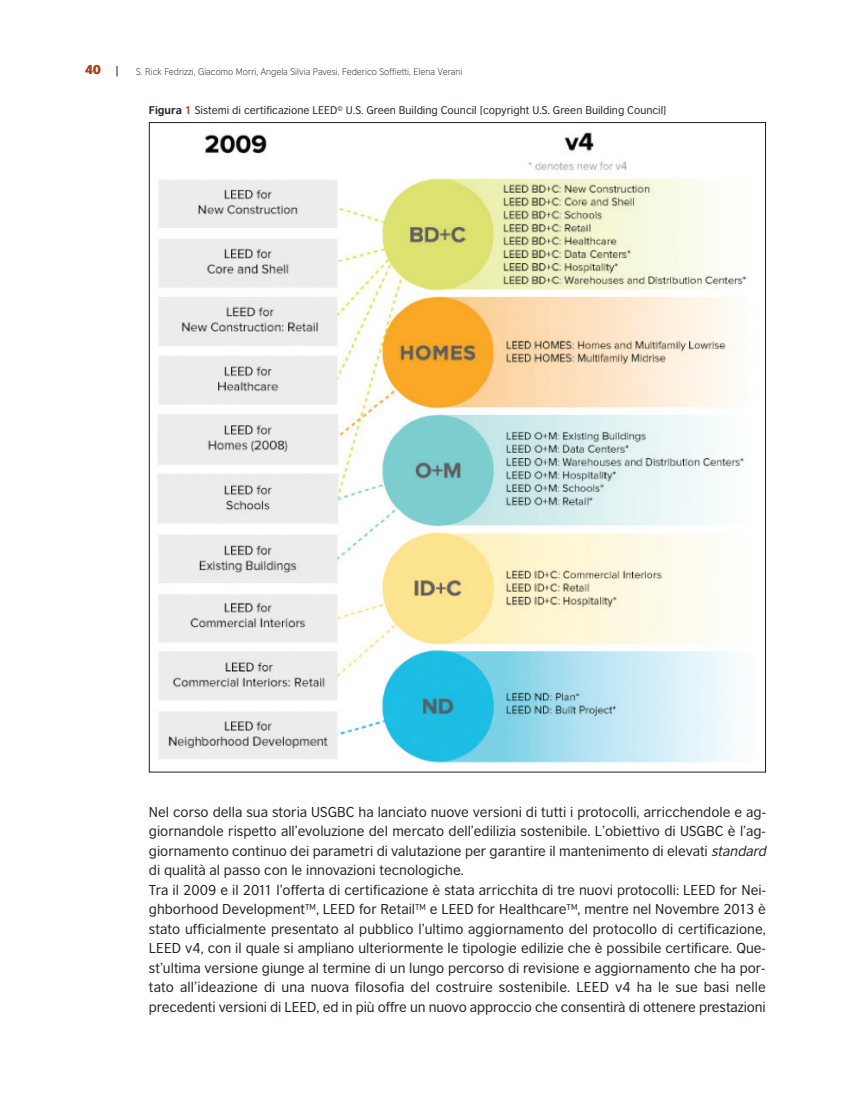
<style>
.page{position:relative;width:851px;height:1106px;background:#fff}
.page>*{position:absolute;margin:0;border:0;box-sizing:border-box;transform-origin:0 0}
.t1{font:13.5px/19.5px "British Council Sans";color:#231f20}
.t2{font:900 12px "British Council Sans";color:#b14324}
.t3{font:10.5px "British Council Sans";color:#231f20}
.t4{font:300 9px "British Council Sans";color:#231f20}
.s1{font-weight:700}
.s2{font-weight:700;color:#b14324}
.s3{font-style:italic}
</style>
<div class="page">
<img style="left:158px;top:132px;width:589px;height:631px">
<p class="t2" style="left:85px;top:65px;width:17px">40</p>
<p class="t4" style="left:136px;top:68px;width:328px">S. Rick Fedrizzi, Giacomo Morri, Angela Silvia Pavesi, Federico Soffietti, Elena Verani</p>
<p class="t3" style="left:149px;top:106px;width:519px"><span class="s1">Figura</span> <span class="s2">1</span> Sistemi di certificazione LEED<sup>©</sup> U.S. Green Building Council [copyright U.S. Green Building Council]</p>
<p class="t1" style="left:149px;top:803px;width:621px">Nel corso della sua storia USGBC ha lanciato nuove versioni di tutti i protocolli, arricchendole e ag&shy;giornandole rispetto all’evoluzione del mercato dell’edilizia sostenibile. L’obiettivo di USGBC è l’ag&shy;giornamento continuo dei parametri di valutazione per garantire il mantenimento di elevati <span class="s3">standard </span>di qualità al passo con le innovazioni tecnologiche.<br>Tra il 2009 e il 2011 l’offerta di certificazione è stata arricchita di tre nuovi protocolli: LEED for Nei&shy;ghborhood Development<sup>TM</sup>, LEED for Retail<sup>TM</sup> e LEED for Healthcare<sup>TM</sup>, mentre nel Novembre 2013 è stato ufficialmente presentato al pubblico l’ultimo aggiornamento del protocollo di certificazione, LEED v4, con il quale si ampliano ulteriormente le tipologie edilizie che è possibile certificare. Que&shy;st’ultima versione giunge al termine di un lungo percorso di revisione e aggiornamento che ha por&shy;tato all’ideazione di una nuova filosofia del costruire sostenibile. LEED v4 ha le sue basi nelle precedenti versioni di LEED, ed in più offre un nuovo approccio che consentirà di ottenere prestazioni</p>
</div>
